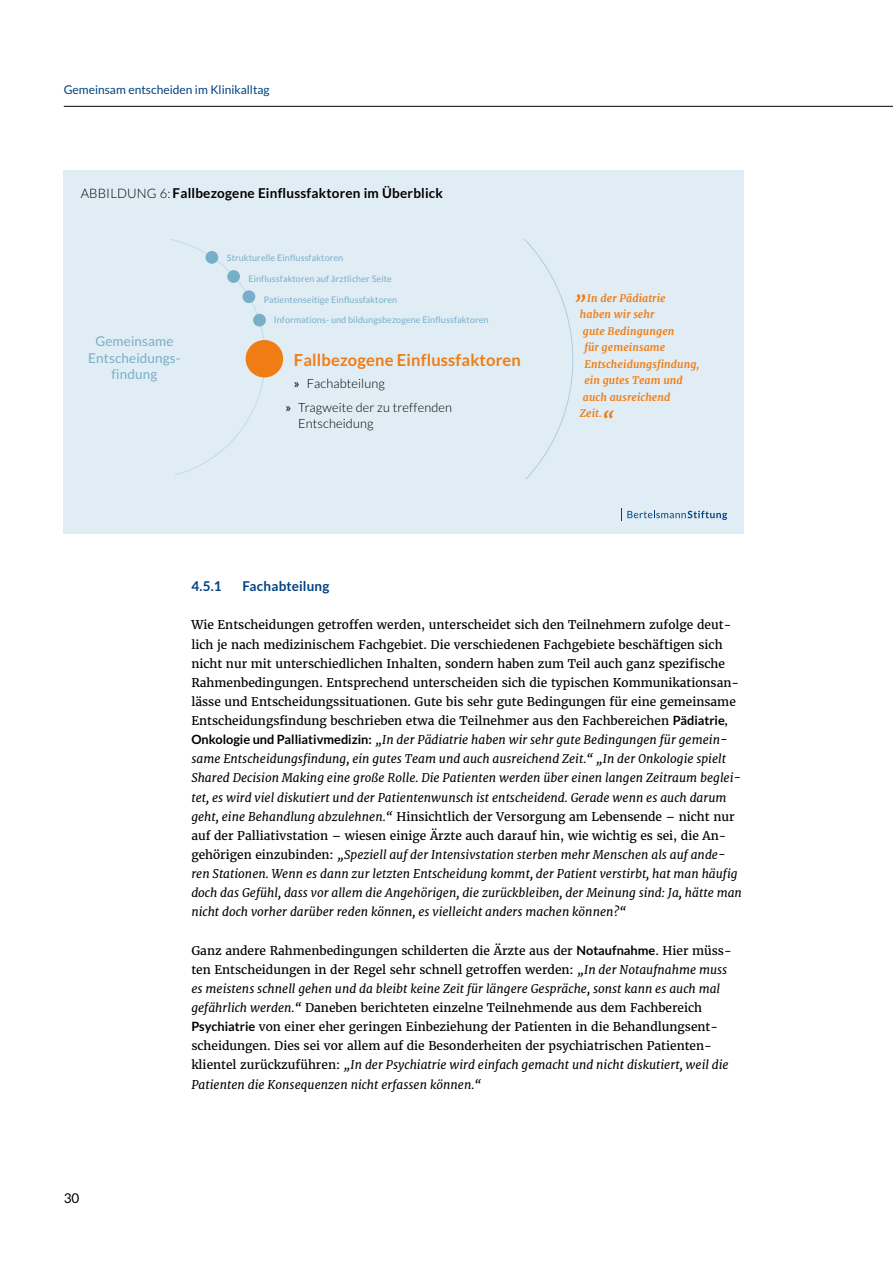
<style>
.page{position:relative;width:893px;height:1263px;background:#fff}
.page>*{position:absolute;margin:0;border:0;box-sizing:border-box;transform-origin:0 0}
.t1{font:italic 700 21px "Merriweather";color:#ef7d14}
.t2{font:700 16.5px "Lato";letter-spacing:.01em;color:#ef7d14}
.t3{font:700 13.5px "Lato";letter-spacing:.015em;color:#000}
.t4{font:13.5px/16.5px "Lato";letter-spacing:.01em;color:#77aec8;text-align:center}
.t5{font:700 13.5px "Lato";letter-spacing:.01em;color:#004180}
.t6{font:13.5px "Lato";color:#000}
.t7{font:300 12.75px/24.3px "Lato";letter-spacing:.01em;color:#000}
.t8{font:italic 12px/19.2px "Merriweather";color:#000}
.t9{font:12px/19.2px "Merriweather";color:#000}
.t10{font:12px "Lato";color:#004180}
.t11{font:italic 700 10.5px "Merriweather";letter-spacing:.01em;color:#ef7d14}
.t12{font:9px "Lato";letter-spacing:.01em;color:#77aec8}
.s1{font-weight:300;font-size:13.05px}
.s2{font-weight:400}
.s3{font-style:normal}
.s4{font-family:"Lato";font-weight:700;font-style:normal;font-size:12.75px}
.s5{font-family:"Lato";font-weight:700;font-size:12.75px}
.s6{font-style:italic}
</style>
<div class="page">
<hr style="left:64px;top:106px;width:829px;height:1px;background:#000">
<div style="left:64px;top:170px;width:680px;height:364px;background:#e1edf5"></div>
<svg style="left:621px;top:508px;width:106px;height:13px"></svg>
<svg style="left:171px;top:239px;width:95px;height:237px"></svg>
<div style="left:253px;top:314px;width:13px;height:12px;background:#77aec8;border-radius:50%"></div>
<div style="left:205px;top:251px;width:13px;height:13px;background:#77aec8;border-radius:50%"></div>
<div style="left:227px;top:270px;width:13px;height:13px;background:#77aec8;border-radius:50%"></div>
<div style="left:243px;top:290px;width:12px;height:13px;background:#77aec8;border-radius:50%"></div>
<div style="left:246px;top:340px;width:37px;height:37px;background:#ef7d14;border-radius:50%"></div>
<svg style="left:524px;top:239px;width:50px;height:241px"></svg>
<p class="t10" style="left:64px;top:83px;width:207px">Gemeinsam entscheiden im Klinikalltag</p>
<p class="t3" style="left:81px;top:185px;width:364px"><span class="s1">ABBILDUNG 6:</span> Fallbezogene Einflussfaktoren im Überblick</p>
<p class="t12" style="left:227px;top:252px;width:118px">Strukturelle Einflussfaktoren</p>
<p class="t12" style="left:248px;top:273px;width:145px">Einflussfaktoren auf ärztlicher Seite</p>
<p class="t12" style="left:264px;top:294px;width:135px">Patientenseitige Einflussfaktoren</p>
<p class="t4" style="left:88px;top:333px;width:94px">Gemeinsame<br>Entscheidungs&shy;findung</p>
<p class="t12" style="left:274px;top:315px;width:216px">Informations- und bildungsbezogene Einflussfaktoren</p>
<h2 class="t2" style="left:294px;top:350px;width:228px">Fallbezogene Einflussfaktoren</h2>
<p class="t7" style="left:285px;top:371px;width:168px;text-indent:9px"><span class="s2">»</span> Fachabteilung<br><span class="s2">»</span> Tragweite der zu treffenden</p>
<p class="t7" style="left:298px;top:412px;width:77px">Entscheidung</p>
<p class="t11" style="left:575px;top:291px;width:92px"><sup>„</sup>In der Pädiatrie</p>
<p class="t11" style="left:580px;top:308px;width:76px">haben wir sehr</p>
<p class="t11" style="left:583px;top:324px;width:93px">gute Bedingungen</p>
<p class="t11" style="left:584px;top:341px;width:82px">für gemeinsame</p>
<p class="t11" style="left:584px;top:357px;width:116px">Entscheidungsfindung,</p>
<p class="t11" style="left:584px;top:374px;width:100px">ein gutes Team und</p>
<p class="t11" style="left:583px;top:390px;width:89px">auch ausreichend</p>
<p class="t11" style="left:580px;top:406px;width:23px">Zeit.</p>
<h1 class="t1" style="left:602px;top:406px;width:14px">“</h1>
<p class="t6" style="left:64px;top:1191px;width:17px">30</p>
<p class="t5" style="left:191px;top:578px;width:32px">4.5.1</p>
<p class="t5" style="left:242px;top:578px;width:89px">Fachabteilung</p>
<p class="t8" style="left:191px;top:615px;width:552px"><span class="s3">Wie Entscheidungen getroffen werden, unterscheidet sich den Teilnehmern zufolge deut&shy;lich je nach medizinischem Fachgebiet. Die verschiedenen Fachgebiete beschäftigen sich nicht nur mit unterschiedlichen Inhalten, sondern haben zum Teil auch ganz spezifische Rahmenbedingungen. Entsprechend unterscheiden sich die typischen Kommunikationsan&shy;lässe und Entscheidungssituationen. Gute bis sehr gute Bedingungen für eine gemeinsame Entscheidungsfindung beschrieben etwa die Teilnehmer aus den Fachbereichen</span> <span class="s4">Pädiatrie, Onkologie und Palliativmedizin:</span> „In der Pädiatrie haben wir sehr gute Bedingungen für gemein&shy;same Entscheidungsfindung, ein gutes Team und auch ausreichend Zeit.“ „In der Onkologie spielt Shared Decision Making eine große Rolle. Die Patienten werden über einen langen Zeitraum beglei&shy;tet, es wird viel diskutiert und der Patientenwunsch ist entscheidend. Gerade wenn es auch darum geht, eine Behandlung abzulehnen.“ <span class="s3">Hinsichtlich der Versorgung am Lebensende – nicht nur auf der Palliativstation – wiesen einige Ärzte auch darauf hin, wie wichtig es sei, die An&shy;gehörigen einzubinden:</span> „Speziell auf der Intensivstation sterben mehr Menschen als auf ande&shy;ren Stationen. Wenn es dann zur letzten Entscheidung kommt, der Patient verstirbt, hat man häufig doch das Gefühl, dass vor allem die Angehörigen, die zurückbleiben, der Meinung sind: Ja, hätte man nicht doch vorher darüber reden können, es vielleicht anders machen können?“</p>
<p class="t9" style="left:191px;top:940px;width:542px">Ganz andere Rahmenbedingungen schilderten die Ärzte aus der <span class="s5">Notaufnahme</span>. Hier müss&shy;ten Entscheidungen in der Regel sehr schnell getroffen werden: <span class="s6">„In der Notaufnahme muss es meistens schnell gehen und da bleibt keine Zeit für längere Gespräche, sonst kann es auch mal gefährlich werden.“</span> Daneben berichteten einzelne Teilnehmende aus dem Fachbereich <span class="s5">Psychiatrie</span> von einer eher geringen Einbeziehung der Patienten in die Behandlungsent&shy;scheidungen. Dies sei vor allem auf die Besonderheiten der psychiatrischen Patienten&shy;klientel zurückzuführen: <span class="s6">„In der Psychiatrie wird einfach gemacht und nicht diskutiert, weil die Patienten die Konsequenzen nicht erfassen können.“</span></p>
</div>
